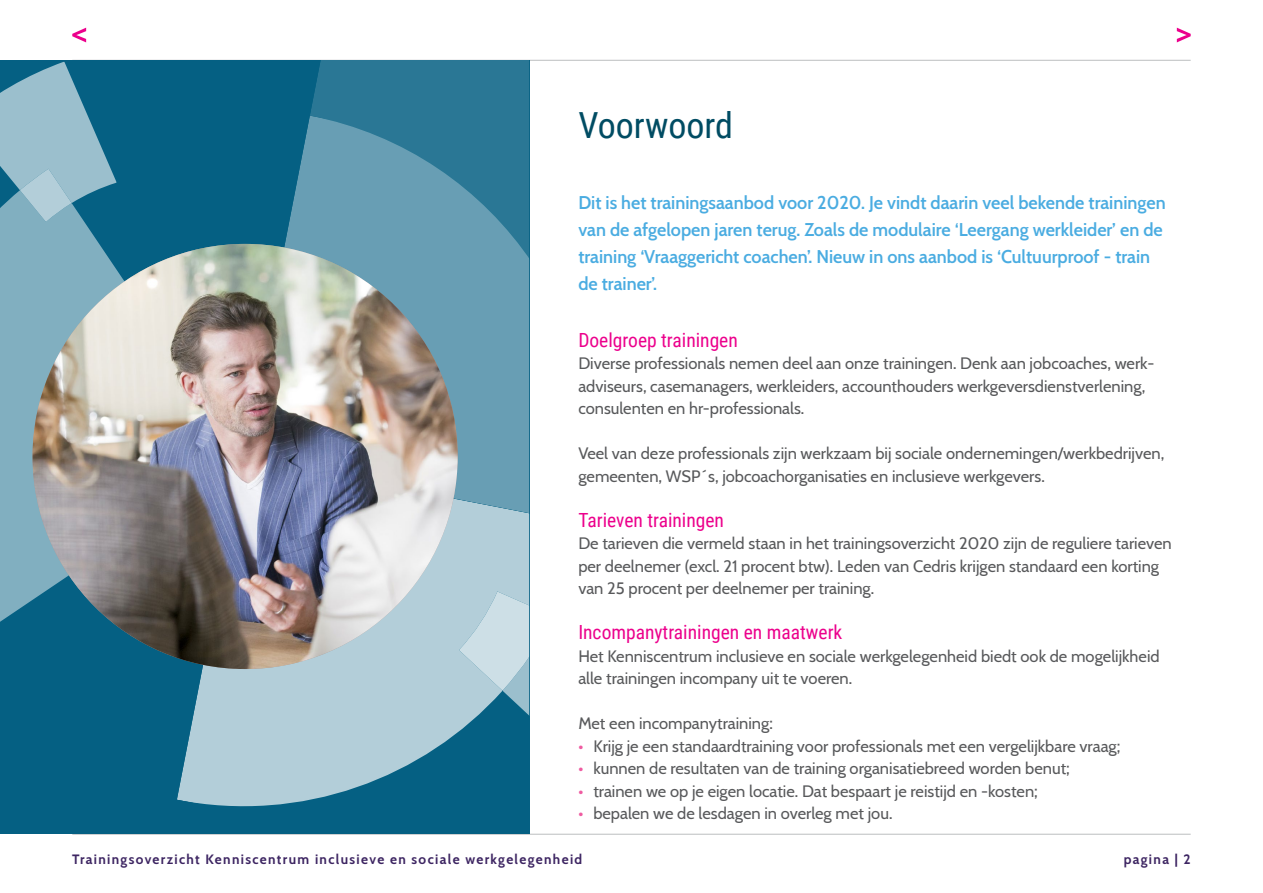
<style>
.page{position:relative;width:1263px;height:893px;background:#fff}
.page>*{position:absolute;margin:0;border:0;box-sizing:border-box;transform-origin:0 0}
.Titel{font:36px "Roboto Condensed";color:#004c63}
.Tussenkop{font:19.5px "Roboto Condensed";color:#ec008c}
.Intro_tekst{font:600 18px/27px "Cabin";color:#4aace1}
.t1{font:16.5px/22.5px "Cabin";color:#58595b}
.t2{font:700 13.5px "Cabin";letter-spacing:.1em;color:#3d2562}
.s1{font-weight:700;color:#ef5ba1}
</style>
<div class="page">
<hr style="left:72px;top:60px;width:1119px;height:1px;background:#bcbec0">
<hr style="left:72px;top:834px;width:1119px;height:1px;background:#bcbec0">
<svg style="left:1177px;top:28px;width:14px;height:14px"></svg>
<svg style="left:72px;top:28px;width:14px;height:14px"></svg>
<div style="left:0;top:60px;width:529px;height:774px;background:#056083"></div>
<svg style="left:0;top:222px;width:127px;height:411px;fill:#81afc0"></svg>
<svg style="left:0;top:62px;width:117px;height:160px"></svg>
<svg style="left:177px;top:551px;width:352px;height:256px;fill:#b3ced9"></svg>
<svg style="left:459px;top:591px;width:70px;height:154px"></svg>
<svg style="left:310px;top:60px;width:219px;height:491px;fill:#2a7795"></svg>
<svg style="left:284px;top:116px;width:245px;height:408px;fill:#689eb4"></svg>
<img style="left:33px;top:244px;width:425px;height:425px;border-radius:213px">
<p class="Titel" style="left:578px;top:100px;width:156px">Voorwoord</p>
<p class="Intro_tekst" style="left:578px;top:188px;width:589px">Dit is het trainingsaanbod voor 2020. Je vindt daarin veel bekende trainingen van de afgelopen jaren terug. Zoals de modulaire ‘Leergang werkleider’ en de training ‘Vraaggericht coachen’. Nieuw in ons aanbod is ‘Cultuurproof - train de trainer’.</p>
<p class="Tussenkop" style="left:578px;top:326px;width:161px">Doelgroep trainingen</p>
<p class="t1" style="left:578px;top:351px;width:578px">Diverse professionals nemen deel aan onze trainingen. Denk aan jobcoaches, werk&shy;adviseurs, casemanagers, werkleiders, accounthouders werkgeversdienstverlening, consulenten en hr-professionals.</p>
<p class="t1" style="left:578px;top:441px;width:587px">Veel van deze professionals zijn werkzaam bij sociale ondernemingen/werkbedrijven, gemeenten, WSP´s, jobcoachorganisaties en inclusieve werkgevers.</p>
<p class="Tussenkop" style="left:578px;top:506px;width:147px">Tarieven trainingen</p>
<p class="t1" style="left:578px;top:531px;width:595px">De tarieven die vermeld staan in het trainingsoverzicht 2020 zijn de reguliere tarieven per deelnemer (excl. 21 procent btw). Leden van Cedris krijgen standaard een korting van 25 procent per deelnemer per training.</p>
<p class="Tussenkop" style="left:578px;top:618px;width:266px">Incompanytrainingen en maatwerk</p>
<p class="t1" style="left:578px;top:643px;width:583px">Het Kenniscentrum inclusieve en sociale werkgelegenheid biedt ook de mogelijkheid alle trainingen incompany uit te voeren.</p>
<p class="t1" style="left:578px;top:711px;width:196px">Met een incompanytraining:</p>
<p class="t1" style="left:578px;top:733px;width:543px"><span class="s1">•</span> Krijg je een standaardtraining voor professionals met een vergelijkbare vraag;</p>
<p class="t1" style="left:578px;top:756px;width:493px"><span class="s1">•</span> kunnen de resultaten van de training organisatiebreed worden benut;</p>
<p class="t1" style="left:578px;top:778px;width:461px"><span class="s1">•</span> trainen we op je eigen locatie. Dat bespaart je reistijd en -kosten;</p>
<p class="t1" style="left:578px;top:801px;width:316px"><span class="s1">•</span> bepalen we de lesdagen in overleg met jou.</p>
<p class="t2" style="left:72px;top:849px;width:511px">Trainingsoverzicht Kenniscentrum inclusieve en sociale werkgelegenheid</p>
<p class="t2" style="left:1124px;top:849px;width:69px">pagina | 2</p>
</div>
